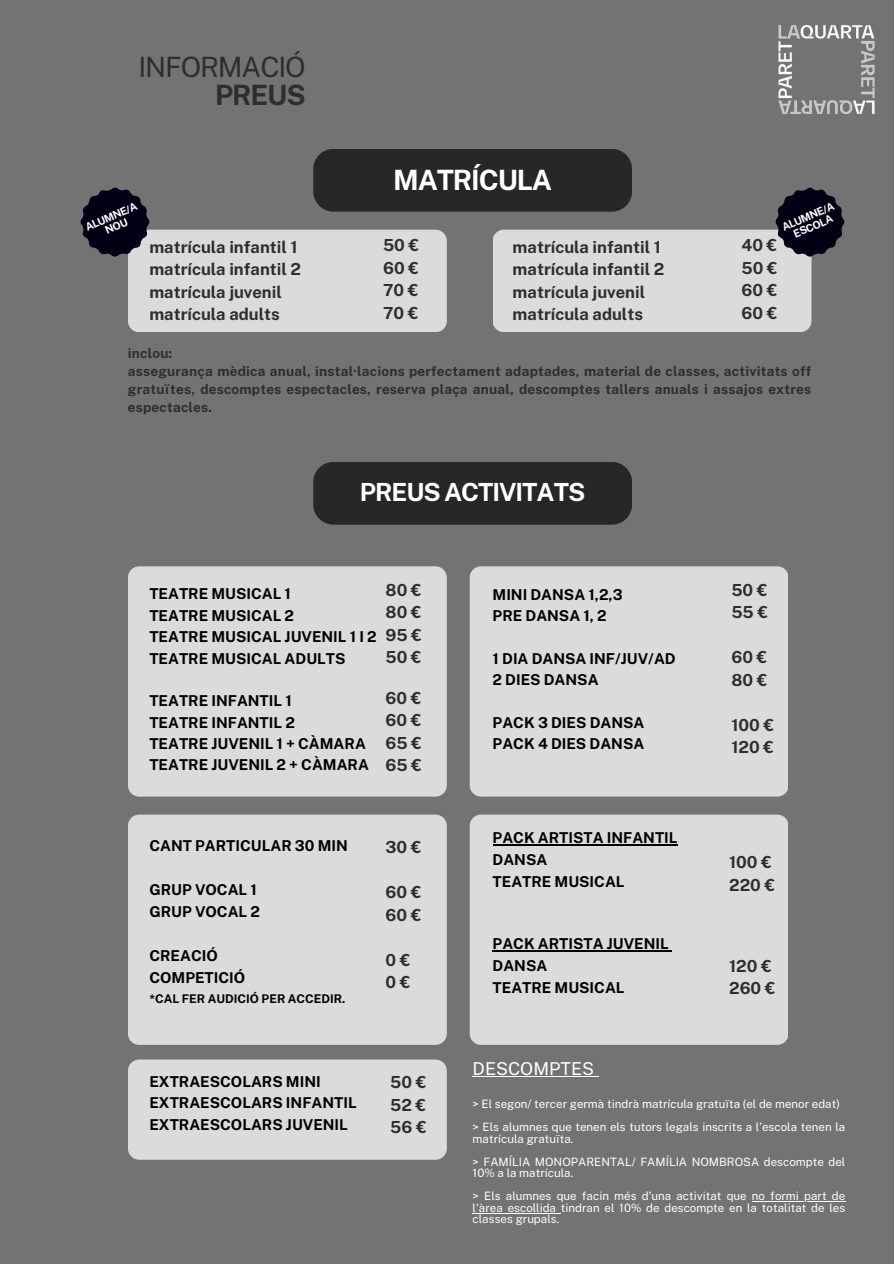
<style>
.page{position:relative;width:894px;height:1264px;background:#fff}
.page>*{position:absolute;margin:0;border:0;box-sizing:border-box;transform-origin:0 0}
.t1{font:28.05px/28px "Public Sans";letter-spacing:-.04em;color:#2e2e2e;text-align:right}
.t2{font:700 28.05px "Public Sans";letter-spacing:-.04em;color:#fff}
.t3{font:700 25.05px "Public Sans";letter-spacing:-.04em;color:#fff}
.t4{font:17.85px "Public Sans";color:#fff}
.t5{font:700 16.65px/22.5px "Public Sans";color:#2e2e2e}
.t6{font:700 15px/21.3px "Public Sans";color:#000}
.t7{font:700 13.65px/18px "Public Sans";letter-spacing:.015em;color:#2e2e2e;text-align:justify}
.t8{font:700 12px "Public Sans";color:#000}
.t9{font:11.55px/11.6px "Public Sans";color:#fff}
.t10{font:700 10.8px "Public Sans";color:#fff}
.s1{font-weight:700}
</style>
<div class="page">
<div style="left:0;top:0;width:893px;height:1263px;background:#737373"></div>
<img style="left:778px;top:25px;width:97px;height:89px">
<div style="left:313px;top:149px;width:319px;height:63px;background:#272727"></div>
<div style="left:128px;top:230px;width:318px;height:102px;background:#dbdbdb;border-radius:11px"></div>
<div style="left:492px;top:230px;width:319px;height:102px;background:#dbdbdb;border-radius:11px"></div>
<svg style="left:774px;top:187px;width:70px;height:70px"></svg>
<div style="left:313px;top:462px;width:319px;height:62px;background:#272727"></div>
<div style="left:128px;top:566px;width:318px;height:230px;background:#dbdbdb;border-radius:11px"></div>
<div style="left:469px;top:566px;width:319px;height:230px;background:#dbdbdb;border-radius:11px"></div>
<div style="left:128px;top:814px;width:318px;height:230px;background:#dbdbdb;border-radius:11px"></div>
<div style="left:128px;top:1059px;width:318px;height:100px;background:#dbdbdb;border-radius:11px"></div>
<div style="left:469px;top:814px;width:319px;height:230px;background:#dbdbdb;border-radius:11px"></div>
<hr style="left:492px;top:844px;width:185px;height:1px;background:#000">
<hr style="left:492px;top:950px;width:176px;height:1px;background:#000">
<hr style="left:472px;top:1076px;width:122px;height:1px;background:#fff">
<hr style="left:751px;top:1201px;width:94px;height:1px;background:#fff">
<hr style="left:472px;top:1212px;width:88px;height:1px;background:#fff">
<svg style="left:80px;top:187px;width:70px;height:70px"></svg>
<h1 class="t1" style="left:138px;top:53px;width:169px">INFORMACIÓ<br><span class="s1">PREUS</span></h1>
<p class="t2" style="left:393px;top:164px;width:160px">MATRÍCULA</p>
<p class="t10" style="left:83px;top:222px;width:57px;rotate:-23deg">ALUMNE/A</p>
<p class="t10" style="left:779px;top:222px;width:57px;rotate:-23deg">ALUMNE/A</p>
<p class="t10" style="left:791px;top:228px;width:43px;rotate:-23deg">ESCOLA</p>
<p class="t5" style="left:383px;top:234px;width:38px;text-align:justify">50€ 60€ 70€ 70€</p>
<h5 class="t5" style="left:512px;top:235px;width:153px">matrícula infantil 1 matrícula infantil 2 matrícula juvenil matrícula adults</h5>
<h5 class="t5" style="left:741px;top:234px;width:38px;text-align:justify">40€ 50€ 60€ 60€</h5>
<h2 class="t5" style="left:149px;top:235px;width:153px">matrícula infantil 1 matrícula infantil 2 matrícula juvenil matrícula adults</h2>
<h5 class="t7" style="left:128px;top:344px;width:46px">inclou:</h5>
<h5 class="t7" style="left:128px;top:362px;width:684px">assegurança mèdica anual, instal·lacions perfectament adaptades, material de classes, activitats off gratuïtes, descomptes espectacles, reserva plaça anual, descomptes tallers anuals i assajos extres espectacles.</h5>
<p class="t3" style="left:360px;top:477px;width:227px">PREUS ACTIVITATS</p>
<p class="t6" style="left:149px;top:583px;width:229px">TEATRE MUSICAL 1<br>TEATRE MUSICAL 2<br>TEATRE MUSICAL JUVENIL 1 I 2<br>TEATRE MUSICAL ADULTS</p>
<h3 class="t6" style="left:149px;top:690px;width:221px">TEATRE INFANTIL 1<br>TEATRE INFANTIL 2<br>TEATRE JUVENIL 1 + CÀMARA<br>TEATRE JUVENIL 2 + CÀMARA</h3>
<h6 class="t5" style="left:385px;top:578px;width:38px;text-align:justify">80€ 80€ 95€ 50€</h6>
<h6 class="t5" style="left:385px;top:686px;width:38px;text-align:justify">60€ 60€ 65€ 65€</h6>
<h6 class="t6" style="left:149px;top:835px;width:200px">CANT PARTICULAR 30 MIN</h6>
<h6 class="t6" style="left:149px;top:878px;width:112px;line-height:22px">GRUP VOCAL 1<br>GRUP VOCAL 2</h6>
<h6 class="t6" style="left:149px;top:945px;width:70px">CREACIÓ</h6>
<h6 class="t6" style="left:149px;top:967px;width:97px">COMPETICIÓ</h6>
<h5 class="t8" style="left:149px;top:991px;width:197px">*CAL FER AUDICIÓ PER ACCEDIR.</h5>
<h5 class="t5" style="left:385px;top:836px;width:38px">30€</h5>
<h6 class="t5" style="left:385px;top:881px;width:37px">60€<br>60€</h6>
<h6 class="t5" style="left:385px;top:948px;width:27px">0€<br>0€</h6>
<h5 class="t6" style="left:492px;top:583px;width:131px">MINI DANSA 1,2,3<br>PRE DANSA 1, 2</h5>
<h5 class="t6" style="left:492px;top:647px;width:184px">1 DIA DANSA INF/JUV/AD<br>2 DIES DANSA</h5>
<h5 class="t6" style="left:492px;top:712px;width:153px">PACK 3 DIES DANSA<br>PACK 4 DIES DANSA</h5>
<h5 class="t6" style="left:492px;top:826px;width:186px;line-height:22px">PACK ARTISTA INFANTIL<br>DANSA<br>TEATRE MUSICAL</h5>
<h5 class="t6" style="left:492px;top:932px;width:178px;line-height:22px">PACK ARTISTA JUVENIL<br>DANSA<br>TEATRE MUSICAL</h5>
<h5 class="t5" style="left:731px;top:578px;width:38px">50€<br>55€</h5>
<h5 class="t5" style="left:731px;top:646px;width:38px">60€<br>80€</h5>
<h6 class="t5" style="left:731px;top:713px;width:44px">100 €<br>120 €</h6>
<h5 class="t5" style="left:729px;top:850px;width:48px">100 €<br>220 €</h5>
<h6 class="t5" style="left:729px;top:954px;width:48px">120 €<br>260 €</h6>
<p class="t6" style="left:149px;top:1070px;width:209px">EXTRAESCOLARS MINI<br>EXTRAESCOLARS INFANTIL<br>EXTRAESCOLARS JUVENIL</p>
<p class="t5" style="left:390px;top:1070px;width:38px;text-align:justify">50€ 52€ 56€</p>
<h5 class="t4" style="left:472px;top:1058px;width:123px">DESCOMPTES</h5>
<h4 class="t9" style="left:472px;top:1097px;width:369px">&gt; El segon/ tercer germà tindrà matrícula gratuïta (el de menor edat)</h4>
<p class="t9" style="left:472px;top:1121px;width:374px">&gt; Els alumnes que tenen els tutors legals inscrits a l’escola tenen la matrícula gratuïta.</p>
<p class="t9" style="left:472px;top:1155px;width:374px">&gt; FAMÍLIA MONOPARENTAL/ FAMÍLIA NOMBROSA descompte del<br>10% a la matrícula.</p>
<p class="t9" style="left:472px;top:1190px;width:275px">&gt; Els alumnes que facin més d’una activitat que</p>
<p class="t9" style="left:472px;top:1190px;width:374px;text-align:justify;text-indent:279px">no formi part de l'àrea escollida tindran el 10% de descompte en la totalitat de les classes grupals.</p>
</div>
